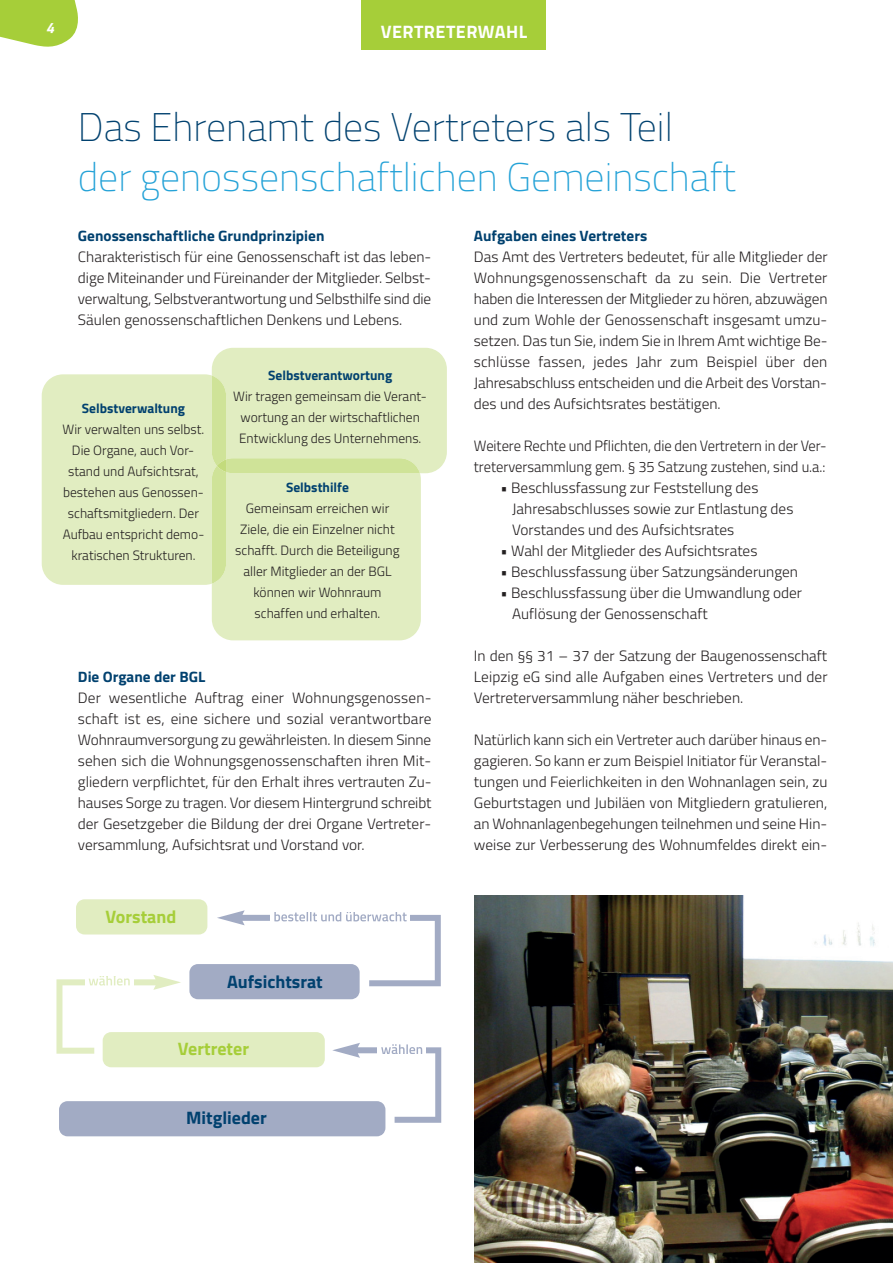
<style>
.page{position:relative;width:893px;height:1263px;background:#fff}
.page>*{position:absolute;margin:0;border:0;box-sizing:border-box;transform-origin:0 0}
.t1{font:200 39.9px "Titillium Web";color:#24a2d7}
.t2{font:200 39.9px "Titillium Web";color:#01416f}
.t3{font:700 18px "Titillium Web";color:#01416f}
.t4{font:700 18px "Titillium Web";color:#a6ce39}
.t5{font:700 18px "Titillium Web";letter-spacing:.025em;color:#fff}
.t6{font:300 15px/21px "Titillium Web";color:#231f20;text-align:justify}
.t7{font:700 15px "Titillium Web";color:#01416f}
.t8{font:italic 700 15px "Titillium Web";color:#fff}
.t9{font:300 13.5px/21px "Titillium Web";color:#231f20;text-align:center}
.t10{font:700 13.5px "Titillium Web";color:#01416f}
</style>
<div class="page">
<svg style="left:0;top:0;width:78px;height:47px;background:#b0d350"></svg>
<div style="left:361px;top:0;width:184px;height:50px;background:#a6ce39"></div>
<img style="left:475px;top:896px;width:418px;height:367px">
<svg style="left:42px;top:348px;width:405px;height:292px"></svg>
<svg style="left:56px;top:899px;width:385px;height:237px"></svg>
<p class="t8" style="left:46px;top:16px;width:10px">4</p>
<p class="t5" style="left:381px;top:18px;width:148px">VERTRETERWAHL</p>
<h1 class="t2" style="left:78px;top:99px;width:597px">Das Ehrenamt des Vertreters als Teil</h1>
<h1 class="t1" style="left:78px;top:148px;width:660px">der genossenschaftlichen Gemeinschaft</h1>
<p class="t7" style="left:78px;top:224px;width:248px">Genossenschaftliche Grundprinzipien</p>
<p class="t6" style="left:78px;top:245px;width:355px">Charakteristisch für eine Genossenschaft ist das leben&shy;dige Miteinander und Füreinander der Mitglieder. Selbst&shy;verwaltung, Selbstverantwortung und Selbsthilfe sind die Säulen genossenschaftlichen Denkens und Lebens.</p>
<p class="t7" style="left:474px;top:224px;width:175px">Aufgaben eines Vertreters</p>
<p class="t6" style="left:474px;top:245px;width:355px">Das Amt des Vertreters bedeutet, für alle Mitglieder der Wohnungsgenossenschaft da zu sein. Die Vertreter haben die Interessen der Mitglieder zu hören, abzuwägen und zum Wohle der Genossenschaft insgesamt umzu&shy;setzen. Das tun Sie, indem Sie in Ihrem Amt wichtige Be&shy;schlüsse fassen, jedes Jahr zum Beispiel über den Jahresabschluss entscheiden und die Arbeit des Vorstan&shy;des und des Aufsichtsrates bestätigen.</p>
<p class="t6" style="left:474px;top:434px;width:354px">Weitere Rechte und Pflichten, die den Vertretern in der Ver&shy;treterversammlung gem. § 35 Satzung zustehen, sind u.a.:</p>
<p class="t6" style="left:512px;top:476px;width:283px;text-align:left;text-indent:-12px">• Beschlussfassung zur Feststellung des<br>Jahresabschlusses sowie zur Entlastung des<br>Vorstandes und des Aufsichtsrates</p>
<p class="t6" style="left:500px;top:539px;width:258px">• Wahl der Mitglieder des Aufsichtsrates</p>
<p class="t6" style="left:500px;top:560px;width:299px">• Beschlussfassung über Satzungsänderungen</p>
<p class="t6" style="left:512px;top:581px;width:291px;text-indent:-12px">• Beschlussfassung über die Umwandlung oder<br>Auflösung der Genossenschaft</p>
<p class="t6" style="left:474px;top:644px;width:355px">In den §§ 31 – 37 der Satzung der Baugenossenschaft Leipzig eG sind alle Aufgaben eines Vertreters und der Vertreterversammlung näher beschrieben.</p>
<p class="t6" style="left:474px;top:728px;width:355px">Natürlich kann sich ein Vertreter auch darüber hinaus en&shy;gagieren. So kann er zum Beispiel Initiator für Veranstal&shy;tungen und Feierlichkeiten in den Wohnanlagen sein, zu Geburtstagen und Jubiläen von Mitgliedern gratulieren, an Wohnanlagenbegehungen teilnehmen und seine Hin&shy;weise zur Verbesserung des Wohnumfeldes direkt ein-</p>
<p class="t10" style="left:268px;top:365px;width:125px">Selbstverantwortung</p>
<p class="t9" style="left:233px;top:385px;width:195px">Wir tragen gemeinsam die Verant&shy;wortung an der wirtschaftlichen<br>Entwicklung des Unternehmens.</p>
<p class="t10" style="left:286px;top:477px;width:64px">Selbsthilfe</p>
<p class="t9" style="left:235px;top:497px;width:166px">Gemeinsam erreichen wir<br>Ziele, die ein Einzelner nicht schafft. Durch die Beteiligung aller Mitglieder an der BGL können wir Wohnraum schaffen und erhalten.</p>
<p class="t10" style="left:82px;top:398px;width:105px">Selbstverwaltung</p>
<p class="t9" style="left:63px;top:418px;width:143px">Wir verwalten uns selbst.<br>Die Organe, auch Vor&shy;stand und Aufsichtsrat, bestehen aus Genossen&shy;schaftsmitgliedern. Der<br>Aufbau entspricht demo&shy;kratischen Strukturen.</p>
<p class="t7" style="left:78px;top:665px;width:129px">Die Organe der BGL</p>
<p class="t6" style="left:78px;top:686px;width:355px">Der wesentliche Auftrag einer Wohnungsgenossen&shy;schaft ist es, eine sichere und sozial verantwortbare Wohnraumversorgung zu gewährleisten. In diesem Sinne sehen sich die Wohnungsgenossenschaften ihren Mit&shy;gliedern verpflichtet, für den Erhalt ihres vertrauten Zu&shy;hauses Sorge zu tragen. Vor diesem Hintergrund schreibt der Gesetzgeber die Bildung der drei Organe Vertreter&shy;versammlung, Aufsichtsrat und Vorstand vor.</p>
<p class="t4" style="left:106px;top:903px;width:72px">Vorstand</p>
<p class="t3" style="left:227px;top:968px;width:97px">Aufsichtsrat</p>
<p class="t4" style="left:178px;top:1035px;width:73px">Vertreter</p>
<p class="t3" style="left:186px;top:1104px;width:82px">Mitglieder</p>
</div>
